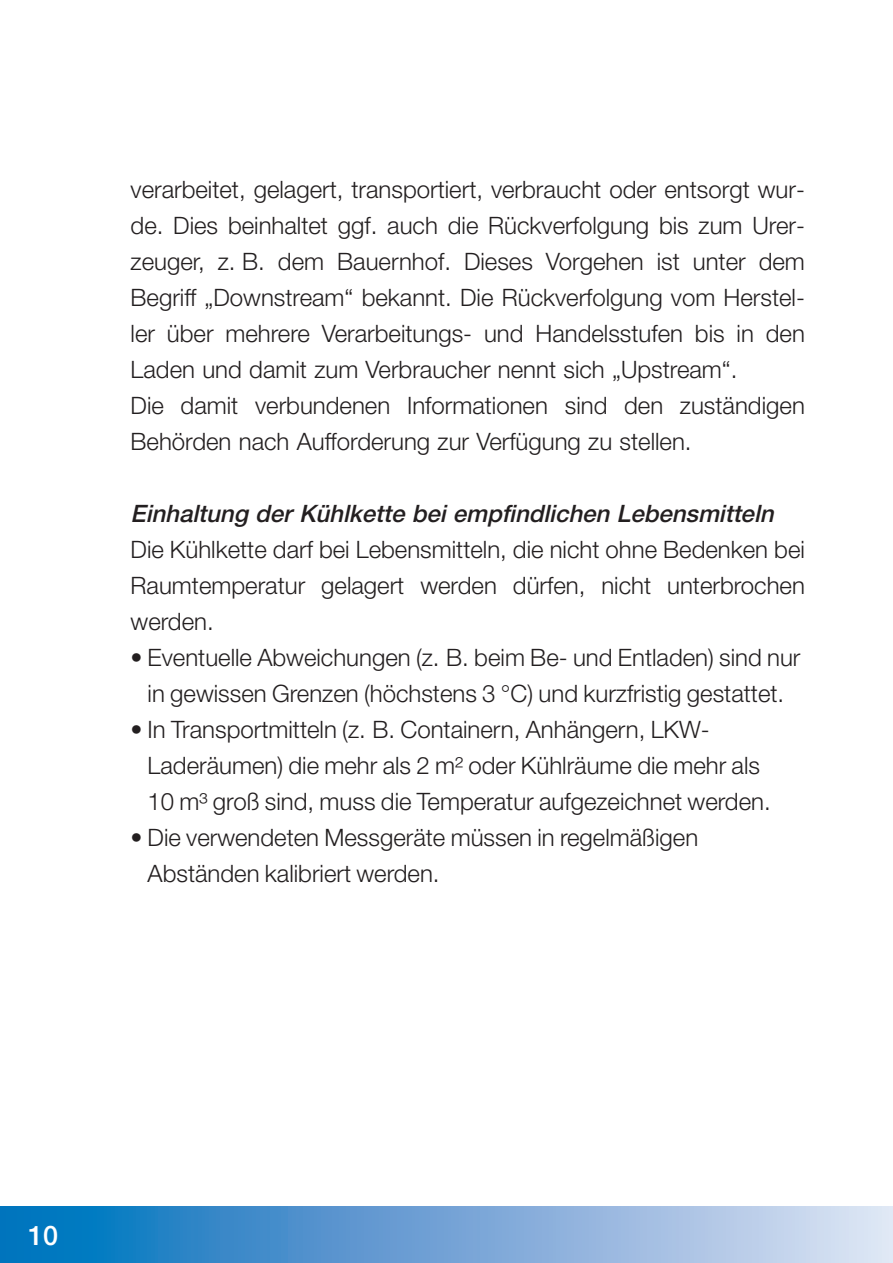
<style>
.page{position:relative;width:893px;height:1263px;background:#fff}
.page>*{position:absolute;margin:0;border:0;box-sizing:border-box;transform-origin:0 0}
.t1{font:500 27px "Helvetica Neue LT Com";color:#fff}
.t2{font:300 24px/36px "Helvetica Neue LT Com";color:#231f20}
.t3{font:italic 500 24px "Helvetica Neue LT Com";color:#231f20}
</style>
<div class="page">
<svg style="left:0;top:1206px;width:893px;height:57px;background:#6ea5d6"></svg>
<p class="t2" style="left:131px;top:171px;width:676px">verarbeitet, gelagert, transportiert, verbraucht oder entsorgt wur&shy;de. Dies beinhaltet ggf. auch die Rückverfolgung bis zum Urer&shy;zeuger, z. B. dem Bauernhof. Dieses Vorgehen ist unter dem Begriff „Downstream“ bekannt. Die Rückverfolgung vom Herstel&shy;ler über mehrere Verarbeitungs- und Handelsstufen bis in den Laden und damit zum Verbraucher nennt sich „Upstream“.<br>Die damit verbundenen Informationen sind den zuständigen Behörden nach Aufforderung zur Verfügung zu stellen.</p>
<p class="t3" style="left:131px;top:499px;width:650px">Einhaltung der Kühlkette bei empfindlichen Lebensmitteln</p>
<p class="t2" style="left:131px;top:531px;width:676px;text-align:justify">Die Kühlkette darf bei Lebensmitteln, die nicht ohne Bedenken bei Raumtemperatur gelagert werden dürfen, nicht unterbrochen werden.</p>
<p class="t2" style="left:131px;top:639px;width:671px;text-align:center">• Eventuelle Abweichungen (z. B. beim Be- und Entladen) sind nur in gewissen Grenzen (höchstens 3 °C) und kurzfristig gestattet.</p>
<p class="t2" style="left:148px;top:711px;width:625px;text-indent:-17px">• In Transportmitteln (z. B. Containern, Anhängern, LKW-<br>Laderäumen) die mehr als 2 m² oder Kühlräume die mehr als<br>10 m³ groß sind, muss die Temperatur aufgezeichnet werden.</p>
<p class="t2" style="left:148px;top:819px;width:552px;text-indent:-17px">• Die verwendeten Messgeräte müssen in regelmäßigen<br>Abständen kalibriert werden.</p>
<p class="t1" style="left:28px;top:1219px;width:32px">10</p>
</div>
